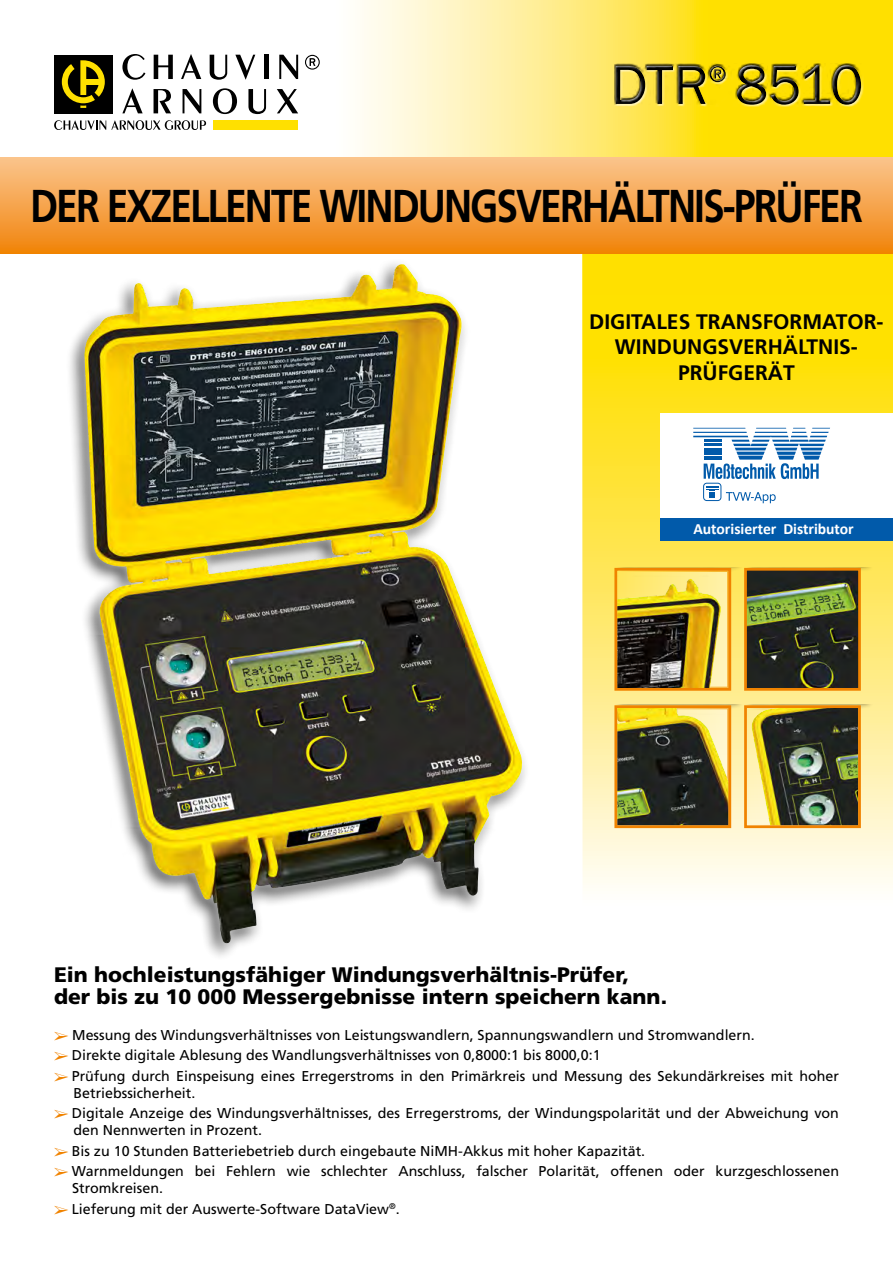
<style>
.page{position:relative;width:893px;height:1263px;background:#fff}
.page>*{position:absolute;margin:0;border:0;box-sizing:border-box;transform-origin:0 0}
.t1{font:700 46.05px "Frutiger LT";letter-spacing:-.05em;color:#000;scale:.85 1}
.t2{font:900 21px/22.5px "Frutiger LT";color:#000}
.t3{font:700 21px/25.2px "Frutiger LT";color:#000;text-align:center}
.t4{font:700 15.6px "Calibri";letter-spacing:-.005em;color:#fff}
.t5{font:14.25px/20.7px "Frutiger LT";color:#000}
</style>
<div class="page">
<svg style="left:360px;top:0;width:533px;height:157px"></svg>
<svg style="left:582px;top:254px;width:311px;height:631px"></svg>
<div style="left:613px;top:704px;width:131px;height:137px;background:#000;opacity:.64"></div>
<img style="left:613px;top:704px;width:119px;height:125px">
<div style="left:613px;top:567px;width:131px;height:137px;background:#000;opacity:.64"></div>
<img style="left:613px;top:566px;width:119px;height:126px">
<div style="left:743px;top:567px;width:131px;height:137px;background:#000;opacity:.64"></div>
<img style="left:743px;top:566px;width:119px;height:126px">
<div style="left:743px;top:704px;width:131px;height:137px;background:#000;opacity:.64"></div>
<img style="left:743px;top:704px;width:119px;height:125px">
<div style="left:0;top:157px;width:893px;height:97px;background:linear-gradient(to bottom,#fbc58e,#f1840a)"></div>
<div style="left:214px;top:120px;width:84px;height:10px;background:#ffe000"></div>
<div style="left:54px;top:55px;width:59px;height:58px;background:#000"></div>
<svg style="left:62px;top:60px;width:43px;height:48px"></svg>
<svg style="left:122px;top:54px;width:23px;height:26px"></svg>
<svg style="left:154px;top:55px;width:19px;height:24px"></svg>
<svg style="left:181px;top:54px;width:20px;height:25px"></svg>
<svg style="left:210px;top:55px;width:17px;height:25px"></svg>
<svg style="left:235px;top:55px;width:20px;height:25px"></svg>
<hr style="left:264px;top:55px;width:4px;height:24px;background:#000">
<svg style="left:279px;top:55px;width:19px;height:24px"></svg>
<svg style="left:122px;top:88px;width:21px;height:25px"></svg>
<svg style="left:154px;top:89px;width:17px;height:24px"></svg>
<svg style="left:183px;top:89px;width:18px;height:24px"></svg>
<svg style="left:213px;top:88px;width:24px;height:26px"></svg>
<svg style="left:248px;top:89px;width:18px;height:25px"></svg>
<svg style="left:277px;top:89px;width:21px;height:24px"></svg>
<svg style="left:54px;top:120px;width:152px;height:10px"></svg>
<svg style="left:305px;top:55px;width:15px;height:15px"></svg>
<div style="left:613px;top:63px;width:248px;height:42px;background:#fff;opacity:.75"></div>
<div style="left:614px;top:65px;width:250px;height:42px;background:#000;opacity:.76"></div>
<img style="left:84px;top:272px;width:438px;height:672px">
<div style="left:660px;top:414px;width:233px;height:121px;background:#fff"></div>
<div style="left:660px;top:518px;width:105px;height:23px;background:#015aaa"></div>
<div style="left:731px;top:518px;width:105px;height:23px;background:#015aaa"></div>
<div style="left:826px;top:518px;width:67px;height:23px;background:#015aaa"></div>
<svg style="left:693px;top:428px;width:137px;height:51px"></svg>
<hr style="left:755px;top:432px;width:32px;height:1px;background:#015aaa">
<hr style="left:756px;top:428px;width:30px;height:1px;background:#015aaa">
<hr style="left:693px;top:428px;width:52px;height:1px;background:#015aaa">
<hr style="left:693px;top:432px;width:54px;height:1px;background:#015aaa">
<svg style="left:706px;top:486px;width:12px;height:12px"></svg>
<div style="left:703px;top:483px;width:18px;height:18px;border:1px solid #015aaa;border-radius:3px"></div>
<svg style="left:726px;top:492px;width:50px;height:11px"></svg>
<h1 class="t1" style="left:30px;top:179px;width:189px">DER EXZELLENTE</h1>
<h1 class="t1" style="left:319px;top:179px;width:70px">WINDUNGSVERHÄLTNIS</h1>
<h1 class="t1" style="left:723px;top:179px;width:63px">-PRÜFER</h1>
<h2 class="t3" style="left:589px;top:309px;width:296px">DIGITALES TRANSFORMATOR-<br>WINDUNGSVERHÄLTNIS-<br>PRÜFGERÄT</h2>
<p class="t4" style="left:693px;top:518px;width:162px">Autorisierter Distributor</p>
<h2 class="t2" style="left:54px;top:963px;width:615px">Ein hochleistungsfähiger Windungsverhältnis-Prüfer, der bis zu 10 000 Messergebnisse intern speichern kann.</h2>
<p class="t5" style="left:72px;top:1024px;width:769px">Messung des Windungsverhältnisses von Leistungswandlern, Spannungswandlern und Stromwandlern.<br>Direkte digitale Ablesung des Wandlungsverhältnisses von 0,8000:1 bis 8000,0:1<br>Prüfung durch Einspeisung eines Erregerstroms in den Primärkreis und Messung des Sekundärkreises mit hoher</p>
<p class="t5" style="left:72px;top:1082px;width:769px">Betriebssicherheit.<br>Digitale Anzeige des Windungsverhältnisses, des Erregerstroms, der Windungspolarität und der Abweichung von</p>
<p class="t5" style="left:72px;top:1119px;width:769px">den Nennwerten in Prozent.<br>Bis zu 10 Stunden Batteriebetrieb durch eingebaute NiMH-Akkus mit hoher Kapazität.<br>Warnmeldungen bei Fehlern wie schlechter Anschluss, falscher Polarität, offenen oder kurzgeschlossenen</p>
<p class="t5" style="left:72px;top:1177px;width:329px">Stromkreisen.<br>Lieferung mit der Auswerte-Software DataView<sup>®</sup>.</p>
</div>
